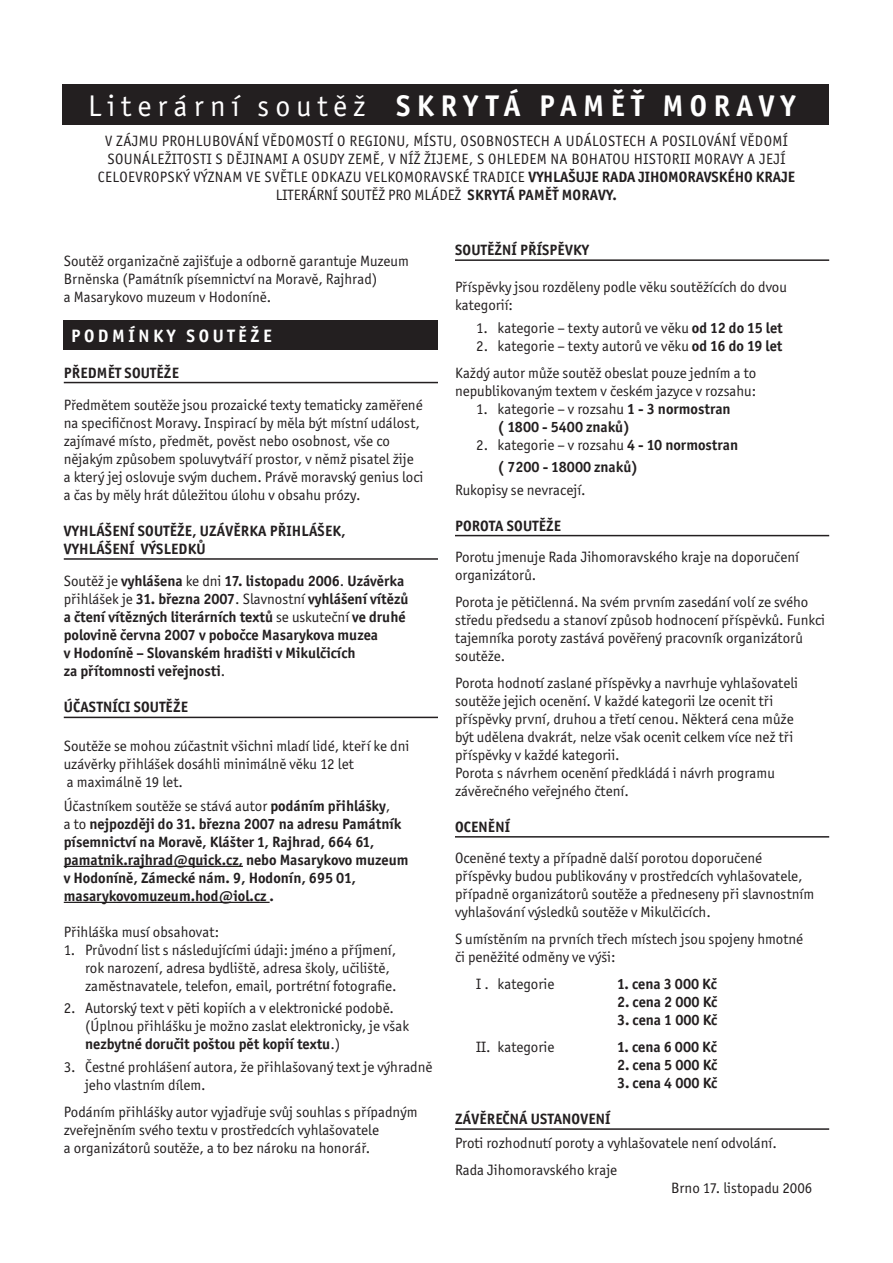
<style>
.page{position:relative;width:893px;height:1263px;background:#fff}
.page>*{position:absolute;margin:0;border:0;box-sizing:border-box;transform-origin:0 0}
.t1{font:700 30px "Officina Sans Itc TOT";letter-spacing:.215em;color:#fff}
.t2{font:700 18px "Officina Sans Itc TOT";letter-spacing:.2em;color:#fff}
.t3{font:15px/18px "Officina Sans Itc TOT";color:#231f20}
.t4{font:700 15px/18px "Officina Sans Itc TOT";color:#231f20}
.t5{font:15px "Officina Sans Itc TOT";letter-spacing:.025em;color:#231f20}
.s1{font-weight:400}
.s2{font-weight:700}
</style>
<div class="page">
<div style="left:64px;top:320px;width:374px;height:30px;background:#231f20"></div>
<div style="left:63px;top:84px;width:766px;height:41px;background:#231f20"></div>
<hr style="left:64px;top:382px;width:374px;height:1px;background:#231f20">
<hr style="left:64px;top:558px;width:374px;height:2px;background:#231f20">
<hr style="left:64px;top:717px;width:374px;height:1px;background:#231f20">
<hr style="left:64px;top:866px;width:179px;height:1px;background:#231f20">
<hr style="left:64px;top:902px;width:206px;height:1px;background:#231f20">
<hr style="left:455px;top:259px;width:374px;height:2px;background:#231f20">
<hr style="left:455px;top:535px;width:374px;height:1px;background:#231f20">
<hr style="left:455px;top:836px;width:374px;height:1px;background:#231f20">
<hr style="left:455px;top:1128px;width:374px;height:2px;background:#231f20">
<h1 class="t1" style="left:88px;top:87px;width:691px"><span class="s1">Literární soutěž</span> Skryt á pamě ť Moravy</h1>
<p class="t5" style="left:105px;top:132px;width:684px">V ZÁJMU PROHLUBOVÁNÍ VĚDOMOSTÍ O REGIONU, MÍSTU, OSOBNOSTECH A UDÁLOSTECH A POSILOVÁNÍ VĚDOMÍ</p>
<p class="t5" style="left:108px;top:150px;width:679px">SOUNÁLEŽITOSTI S DĚJINAMI A OSUDY ZEMĚ, V NÍŽ ŽIJEME, S OHLEDEM NA BOHATOU HISTORII MORAVY A JEJÍ</p>
<p class="t5" style="left:98px;top:168px;width:455px">CELOEVROPSKÝ VÝZNAM VE SVĚTLE ODKAZU VELKOMORAVSKÉ TRADICE <span class="s2">VYHLAŠ</span></p>
<p class="t4" style="left:276px;top:168px;width:521px;text-indent:300px">UJE RADA JIHOMORAVSKÉHO KRAJE<br><span class="s1">LITERÁRNÍ SOUTĚŽ PRO MLÁDEŽ</span> SKRYTÁ PAMĚŤ MORAVY.</p>
<p class="t3" style="left:64px;top:252px;width:347px">Soutěž organizačně zajišťuje a odborně garantuje Muzeum<br>Brněnska (Památník písemnictví na Moravě, Rajhrad)<br>a Masarykovo muzeum v Hodoníně.</p>
<p class="t2" style="left:71px;top:324px;width:202px">PODMÍNKY SOUTĚŽE</p>
<p class="t4" style="left:64px;top:363px;width:26px">Předmět</p>
<p class="t4" style="left:125px;top:363px;width:9px">soutěže</p>
<p class="t3" style="left:64px;top:396px;width:361px">Předmětem soutěže jsou prozaické texty tematicky zaměřené na specifičnost Moravy. Inspirací by měla být místní událost, zajímavé místo, předmět, pověst nebo osobnost, vše co nějakým způsobem spoluvytváří prostor, v němž pisatel žije a který jej oslovuje svým duchem. Právě moravský genius loci a čas by měly hrát důležitou úlohu v obsahu prózy.</p>
<p class="t4" style="left:64px;top:522px;width:83px">Vyhlášení soutěže</p>
<p class="t4" style="left:192px;top:522px;width:155px">, uzávě rka přihlášek,</p>
<p class="t4" style="left:64px;top:540px;width:57px">vyhlášení</p>
<p class="t4" style="left:64px;top:532px;width:342px;line-height:32.4px;text-indent:77px">výsledků<br><span class="s1">Soutěž je</span> vyhlášena <span class="s1">ke dni</span> 17. listopadu 2006<span class="s1">.</span> Uzávěrka</p>
<p class="t4" style="left:64px;top:590px;width:346px"><span class="s1">přihlášek je</span> 31. března 2007<span class="s1">. Slavnostní</span> vyhlášení vítězů a čtení vítězných literárních textů <span class="s1">se uskuteční</span> ve druhé polovině června 2007 v pobočce Masarykova muzea<br>v H odoníně – Slovanském hradišti v Mikulčicích<br>za přítomnosti veřejnosti<span class="s1">.</span></p>
<p class="t4" style="left:64px;top:698px;width:34px">Účastní</p>
<p class="t4" style="left:118px;top:698px;width:25px">ci soutěže</p>
<p class="t3" style="left:64px;top:737px;width:347px">Soutěže se mohou zúčastnit všichni mladí lidé, kteří ke dni uzávěrky přihlášek dosáhli minimálně věku 12 let<br>a maximálně 19 let.</p>
<p class="t4" style="left:64px;top:796px;width:346px"><span class="s1">Účastníkem soutěže se stává autor</span> podáním přihlášky<span class="s1">,<br>a to</span> nejpozději do 31. března 2007 na adresu Památník písemnictví na Moravě, Klášter 1, Rajhrad, 664 61, pamatnik.rajhrad@quick.cz, nebo Masarykovo muzeum v Hodoníně, Zámecké nám. 9, Hodonín, 695 01, masarykovomuzeum.hod@iol.cz .</p>
<p class="t3" style="left:64px;top:923px;width:157px">Přihláška musí obsahovat:</p>
<p class="t3" style="left:85px;top:941px;width:313px;text-indent:-21px">1. Průvodní list s následujícími údaji: jméno a příjmení, rok narození, adresa bydliště, adresa školy, učiliště, zaměstnavatele, telefon, email, portrétní fotografie.</p>
<p class="t3" style="left:85px;top:999px;width:325px;text-indent:-21px">2. Autorský text v pěti kopiích a v elektronické podobě. (Úplnou přihlášku je možno zaslat elektronicky, je však <span class="s2">nezbytné doručit poštou pět kopií textu</span>.)</p>
<p class="t3" style="left:85px;top:1058px;width:349px;text-indent:-21px">3. Čestné prohlášení autora, že přihlašovaný text je výhradně jeho vlastním dílem.</p>
<p class="t3" style="left:64px;top:1103px;width:355px">Podáním přihlášky autor vyjadřuje svůj souhlas s případným zveřejněním svého textu v prostředcích vyhlašovatele<br>a organizátorů soutěže, a to bez nároku na honorář.</p>
<p class="t4" style="left:455px;top:241px;width:17px">Soutěžní</p>
<p class="t4" style="left:520px;top:241px;width:26px">příspěvky</p>
<p class="t3" style="left:455px;top:278px;width:333px">Příspěvky jsou rozděleny podle věku soutěžících do dvou kategorií:</p>
<p class="t3" style="left:476px;top:319px;width:308px">1. kategorie – texty autorů ve věku <span class="s2">od 12 do 15 let</span></p>
<p class="t3" style="left:455px;top:332px;width:329px;line-height:27px;text-indent:21px">2. kategorie – texty autorů ve věku <span class="s2">od 16 do 19 let<br></span>Každý autor může soutěž obeslat pouze jedním a to</p>
<p class="t3" style="left:455px;top:382px;width:303px">nepublikovaným textem v českém jazyce v rozsahu:</p>
<p class="t4" style="left:498px;top:399px;width:235px;text-indent:-21px"><span class="s1">1. kategorie – v rozsahu</span> 1 - 3 normostran ( 1800 - 5400 znaků)</p>
<p class="t4" style="left:498px;top:433px;width:242px;line-height:22.5px;text-indent:-21px"><span class="s1">2. kategorie – v rozsahu</span> 4 - 10 normostran ( 7200 - 18000 znaků)</p>
<p class="t3" style="left:455px;top:481px;width:132px">Rukopisy se nevracejí.</p>
<p class="t4" style="left:455px;top:516px;width:61px">Porota soutěže</p>
<p class="t3" style="left:455px;top:548px;width:345px">Porotu jmenuje Rada Jihomoravského kraje na doporučení organizátorů.</p>
<p class="t3" style="left:455px;top:593px;width:371px">Porota je pětičlenná. Na svém prvním zasedání volí ze svého středu předsedu a stanoví způsob hodnocení příspěvků. Funkci tajemníka poroty zastává pověřený pracovník organizátorů soutěže.</p>
<p class="t3" style="left:455px;top:674px;width:345px">Porota hodnotí zaslané příspěvky a navrhuje vyhlašovateli soutěže jejich ocenění. V každé kategorii lze ocenit tři příspěvky první, druhou a třetí cenou. Některá cena může být udělena dvakrát, nelze však ocenit celkem více než tři příspěvky v každé kategorii.<br>Porota s návrhem ocenění předkládá i návrh programu závěrečného veřejného čtení.</p>
<p class="t4" style="left:455px;top:818px;width:25px">Ocenění</p>
<p class="t3" style="left:455px;top:849px;width:361px">Oceněné texty a případně další porotou doporučené příspěvky budou publikovány v prostředcích vyhlašovatele, případně organizátorů soutěže a předneseny při slavnostním vyhlašování výsledků soutěže v Mikulčicích.</p>
<p class="t3" style="left:455px;top:930px;width:350px">S umístěním na prvních třech místech jsou spojeny hmotné či peněžité odměny ve výši:</p>
<p class="t3" style="left:476px;top:975px;width:79px">I . kategorie</p>
<p class="t4" style="left:617px;top:975px;width:101px">1. cena 3 000 Kč</p>
<p class="t4" style="left:617px;top:993px;width:102px">2. cena 2 000 Kč</p>
<p class="t4" style="left:617px;top:1011px;width:102px">3. cena 1 000 Kč</p>
<p class="t3" style="left:476px;top:1038px;width:79px">II. kategorie</p>
<p class="t4" style="left:617px;top:1038px;width:101px">1. cena 6 000 Kč</p>
<p class="t4" style="left:617px;top:1056px;width:102px">2. cena 5 000 Kč</p>
<p class="t4" style="left:617px;top:1074px;width:102px">3. cena 4 000 Kč</p>
<p class="t4" style="left:455px;top:1110px;width:117px">Závě rečná ustanovení</p>
<p class="t3" style="left:455px;top:1130px;width:323px;line-height:27px">Proti rozhodnutí poroty a vyhlašovatele není odvolání.<br>Rada Jihomoravského kraje</p>
<p class="t3" style="left:671px;top:1179px;width:143px">Brno 17. listopadu 2006</p>
</div>
